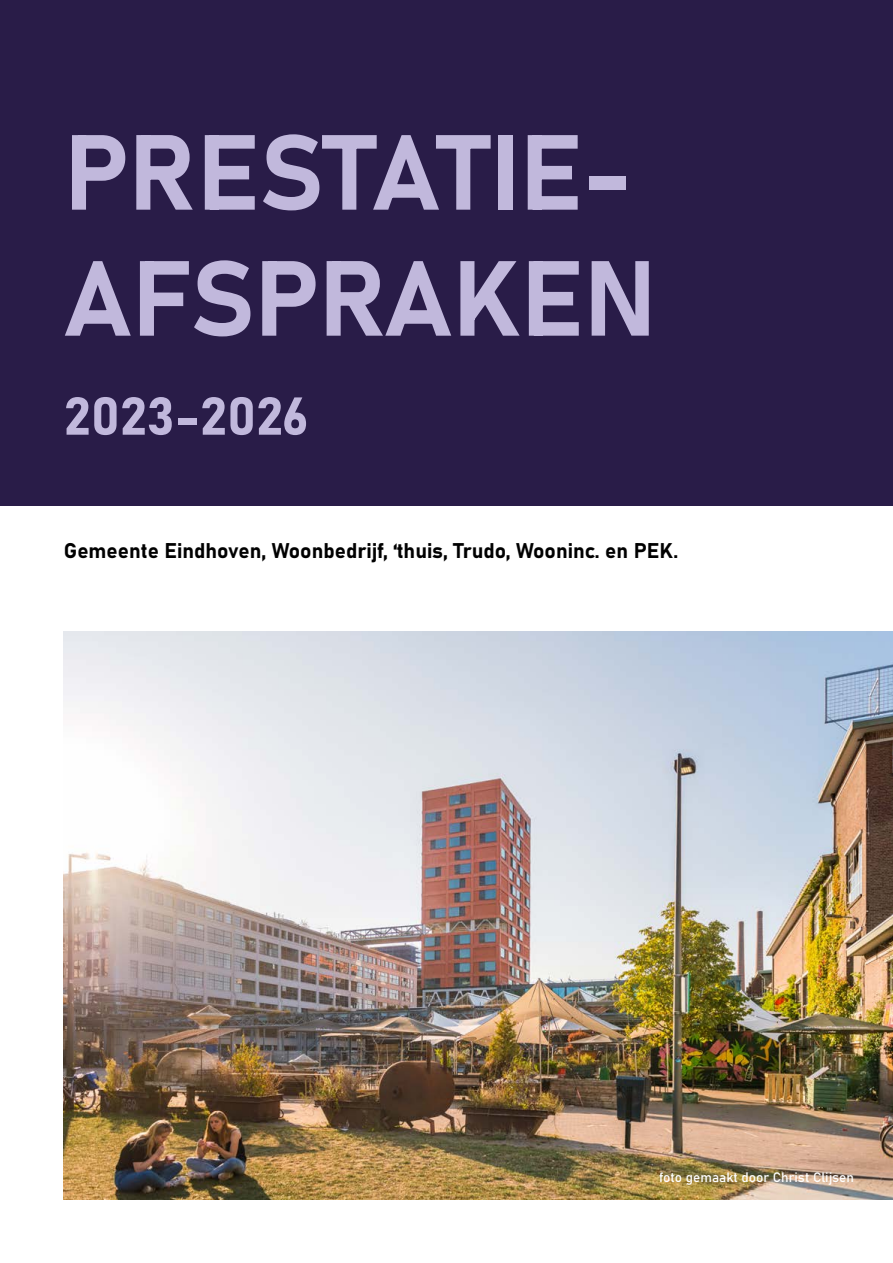
<style>
.page{position:relative;width:893px;height:1263px;background:#fff}
.page>*{position:absolute;margin:0;border:0;box-sizing:border-box;transform-origin:0 0}
._1__Hoofdstuk_titel{font:105px "Bahnschrift";color:#c1b8dc}
._1__Hoofdstuk_titel-2{font:52.5px "Bahnschrift";color:#c1b8dc}
._1__hoofdstuk_ondert{font:21px "Bahnschrift";color:#000}
.t1{font:13.5px "Bahnschrift";color:#fff}
</style>
<div class="page">
<div style="left:0;top:0;width:893px;height:506px;background:#291c48"></div>
<img style="left:64px;top:631px;width:829px;height:569px">
<p class="_1__Hoofdstuk_titel" style="left:64px;top:93px;width:570px">PRESTATIE-</p>
<p class="_1__Hoofdstuk_titel" style="left:64px;top:219px;width:595px">AFSPRAKEN</p>
<p class="_1__Hoofdstuk_titel-2" style="left:64px;top:376px;width:246px">2023-2026</p>
<p class="_1__hoofdstuk_ondert" style="left:64px;top:535px;width:616px">Gemeente Eindhoven, Woonbedrijf, ‘thuis, Trudo, Wooninc. en PEK.</p>
<p class="t1" style="left:659px;top:1166px;width:196px">foto gemaakt door Christ Clijsen</p>
</div>
